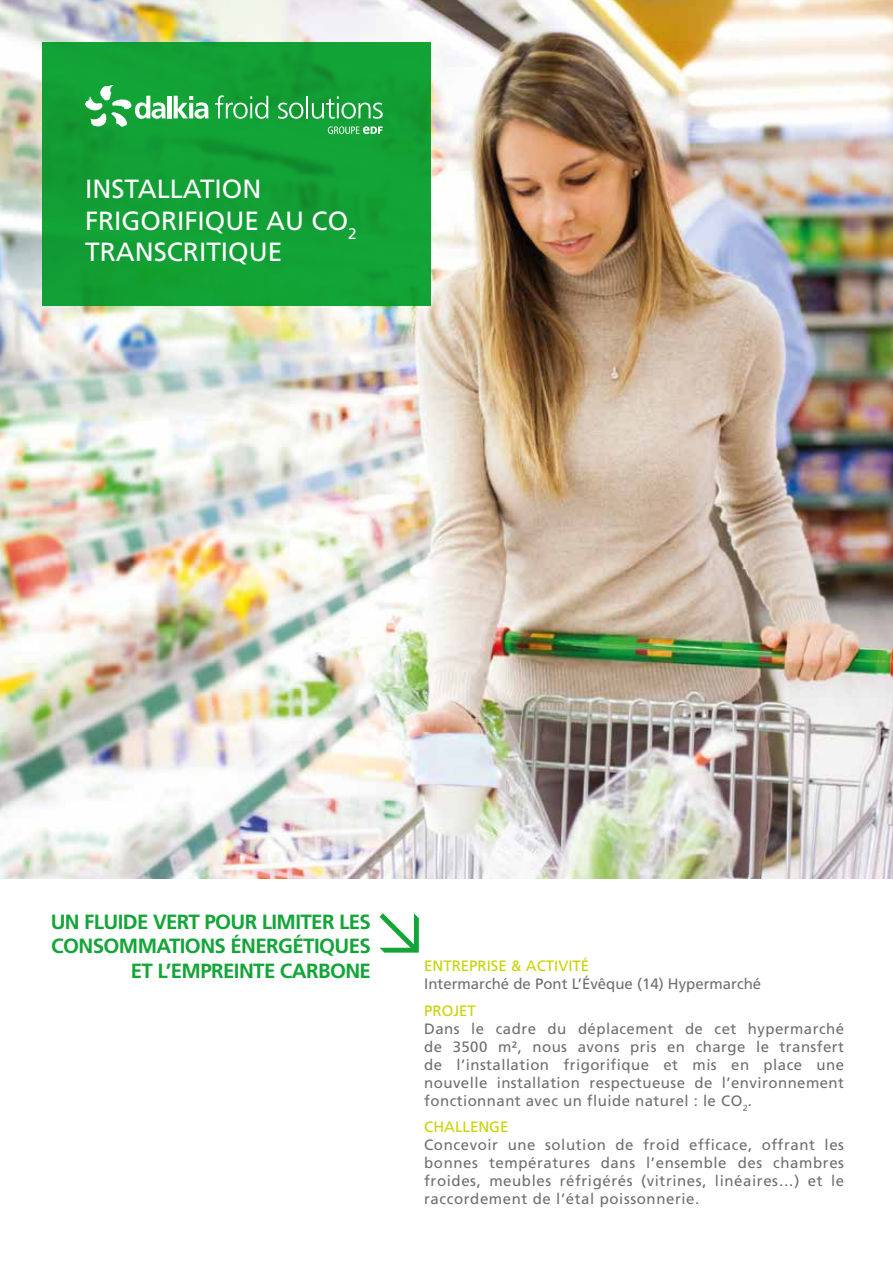
<style>
.page{position:relative;width:893px;height:1263px;background:#fff}
.page>*{position:absolute;margin:0;border:0;box-sizing:border-box;transform-origin:0 0}
.t1{font:26.25px/31.5px "Frutiger LT Pro";color:#fff}
.t2{font:700 20.55px/24.6px "Frutiger LT Std";letter-spacing:-.03em;color:#13a538;text-align:right}
.t3{font:15px/18px "Frutiger LT Pro";letter-spacing:.03em;color:#706f6f;text-align:justify}
.t4{font:15px "Frutiger LT Pro";color:#706f6f}
.t5{font:15px "Frutiger LT Pro";color:#c8d300}
</style>
<div class="page">
<img style="left:0;top:0;width:893px;height:878px">
<svg style="left:43px;top:43px;width:388px;height:263px;background:#119f34"></svg>
<svg style="left:379px;top:913px;width:40px;height:40px"></svg>
<svg style="left:328px;top:126px;width:55px;height:8px"></svg>
<hr style="left:167px;top:96px;width:4px;height:22px;background:#fff">
<svg style="left:174px;top:96px;width:35px;height:23px"></svg>
<svg style="left:85px;top:85px;width:81px;height:42px"></svg>
<svg style="left:215px;top:95px;width:53px;height:24px"></svg>
<svg style="left:278px;top:103px;width:25px;height:16px"></svg>
<hr style="left:306px;top:96px;width:2px;height:22px;background:#fff">
<svg style="left:312px;top:96px;width:71px;height:23px;background:#47b261"></svg>
<h1 class="t1" style="left:85px;top:174px;width:273px">INSTALLATION<br>FRIGORIFIQUE AU CO<sub>2<br></sub>TRANSCRITIQUE</h1>
<h2 class="t2" style="left:51px;top:909px;width:322px">UN FLUIDE VERT POUR LIMITER LES<br>CONSOMMATIONS ÉNERGÉTIQUES<br>ET L’EMPREINTE CARBONE</h2>
<p class="t5" style="left:424px;top:957px;width:167px">ENTREPRISE &amp; ACTIVITÉ</p>
<p class="t4" style="left:424px;top:975px;width:339px">Intermarché de Pont L’Évêque (14) Hypermarché</p>
<p class="t5" style="left:424px;top:1002px;width:53px">PROJET</p>
<p class="t3" style="left:424px;top:1020px;width:421px">Dans le cadre du déplacement de cet hypermarché de 3500 m², nous avons pris en charge le transfert de l’installation frigorifique et mis en place une nouvelle installation respectueuse de l’environnement fonctionnant avec un fluide naturel : le CO<sub>2</sub>.</p>
<p class="t5" style="left:424px;top:1118px;width:86px">CHALLENGE</p>
<p class="t3" style="left:424px;top:1136px;width:421px">Concevoir une solution de froid efficace, offrant les bonnes températures dans l’ensemble des chambres froides, meubles réfrigérés (vitrines, linéaires…) et le raccordement de l’étal poissonnerie.</p>
</div>
